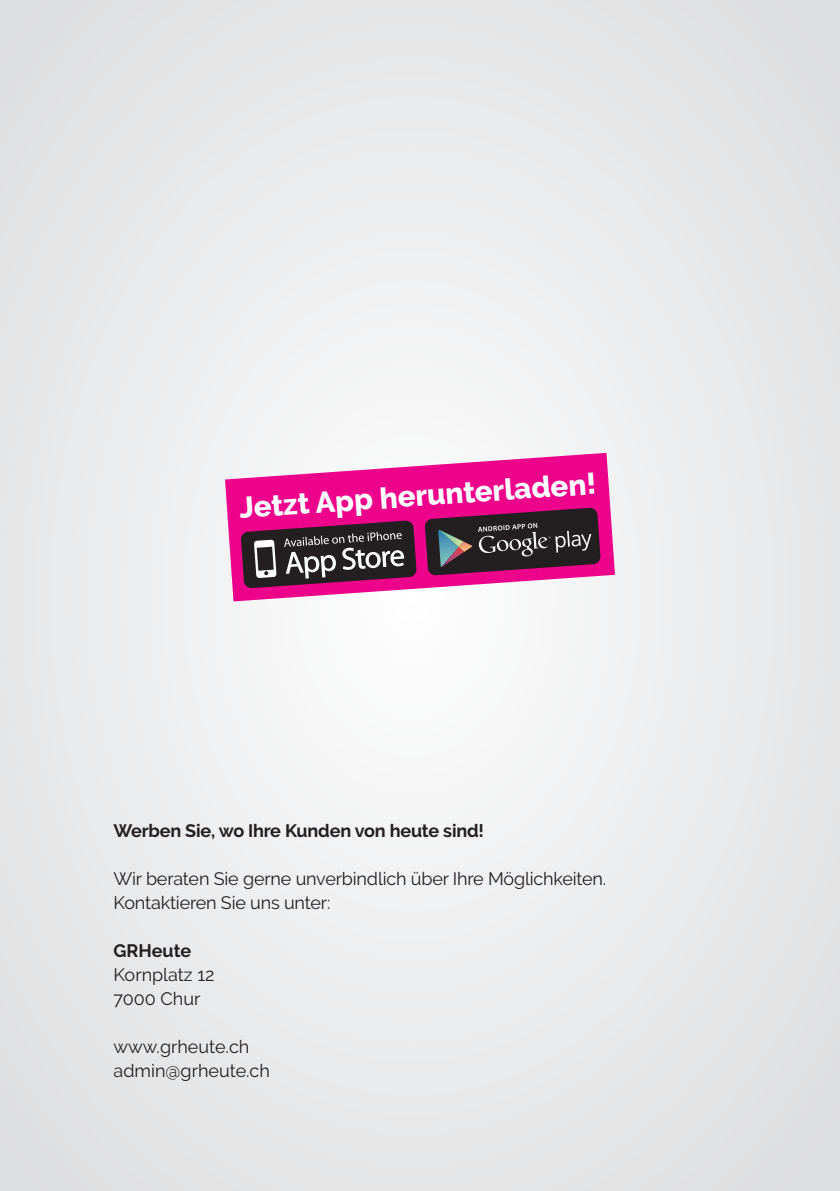
<style>
.page{position:relative;width:840px;height:1191px;background:#fff}
.page>*{position:absolute;margin:0;border:0;box-sizing:border-box;transform-origin:0 0}
.t1{font:800 29.4px "Raleway";color:#fff}
.t2{font:18px "Raleway";letter-spacing:-.01em;color:#231f20}
.t3{font:700 18px "Raleway";letter-spacing:-.01em;color:#231f20}
</style>
<div class="page">
<div style="left:0;top:0;width:839px;height:1191px;background:#e9eaeb"></div>
<svg style="left:225px;top:453px;width:389px;height:148px;fill:#ed028c"></svg>
<svg style="left:424px;top:507px;width:176px;height:68px;background:#592b46"></svg>
<svg style="left:240px;top:520px;width:176px;height:68px;background:#663752"></svg>
<p class="t1" style="left:238px;top:491px;width:359px;rotate:-4deg">Jetzt App herunterladen!</p>
<p class="t3" style="left:113px;top:820px;width:372px">Werben Sie, wo Ihre Kunden von heute sind!</p>
<p class="t2" style="left:113px;top:868px;width:494px">Wir beraten Sie gerne unverbindlich über Ihre Möglichkeiten.</p>
<p class="t2" style="left:113px;top:892px;width:218px">Kontaktieren Sie uns unter:</p>
<p class="t3" style="left:113px;top:940px;width:79px">GRHeute</p>
<p class="t2" style="left:113px;top:964px;width:102px">Kornplatz 12</p>
<p class="t2" style="left:113px;top:988px;width:88px">7000 Chur</p>
<p class="t2" style="left:113px;top:1036px;width:137px">www.grheute.ch</p>
<p class="t2" style="left:113px;top:1060px;width:158px">admin@grheute.ch</p>
</div>
